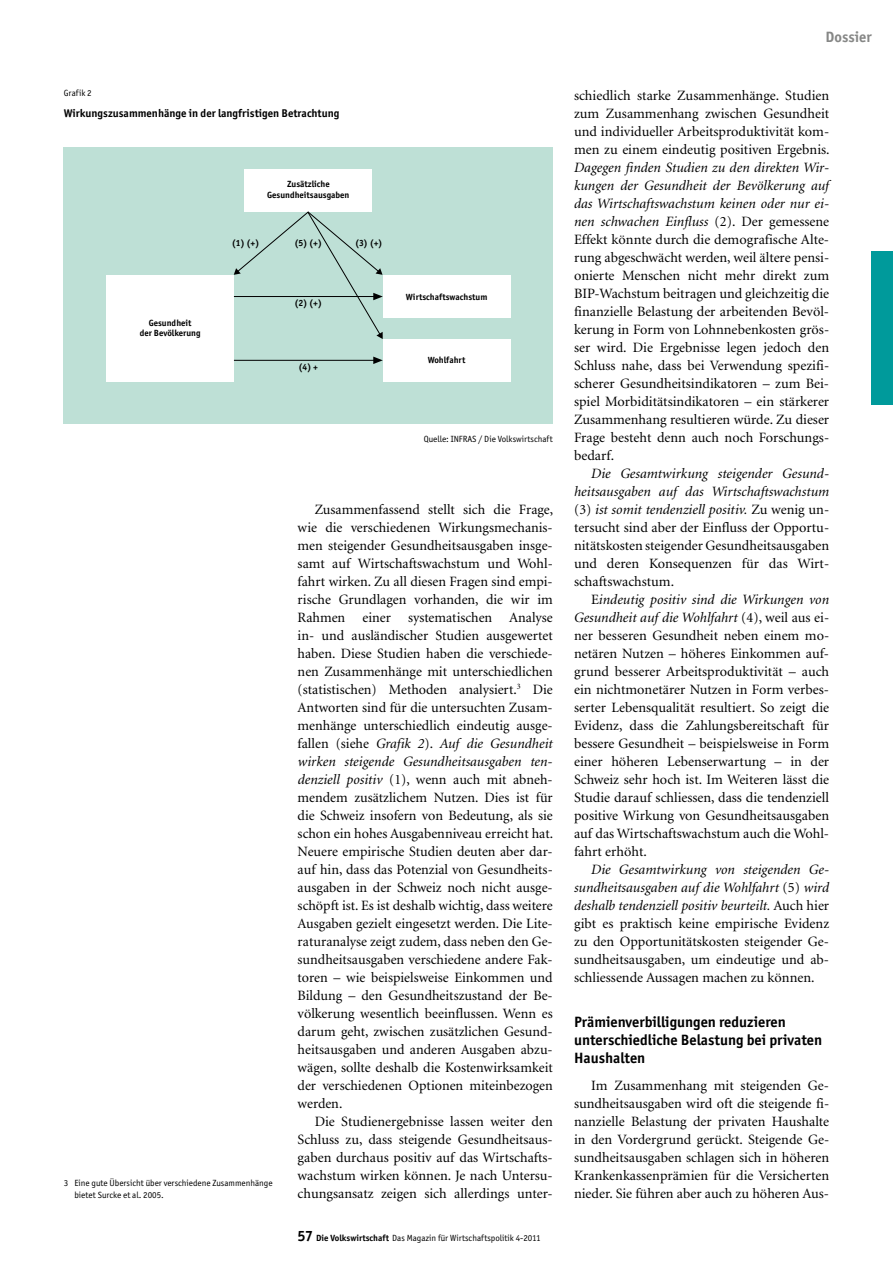
<style>
.page{position:relative;width:893px;height:1263px;background:#fff}
.page>*{position:absolute;margin:0;border:0;box-sizing:border-box;transform-origin:0 0}
.t1{font:700 15px/18px "Officina San ITC";color:#000}
.t2{font:700 15px "Officina San ITC";color:#868786}
.t3{font:14.25px/18px "Minion";color:#000;text-align:justify}
.t4{font:700 11.25px "Officina San ITC";color:#000}
.t5{font:9px/12px "Officina San ITC";color:#000}
.t6{font:700 9px/10.8px "Officina San ITC";color:#000;text-align:center}
.s1{font-style:italic}
.s2{font-weight:700;font-size:15px}
.s3{font-weight:700}
</style>
<div class="page">
<div style="left:872px;top:252px;width:21px;height:153px;background:#009a9b"></div>
<div style="left:64px;top:148px;width:489px;height:276px;background:#bee0d6"></div>
<div style="left:245px;top:169px;width:127px;height:42px;background:#fff"></div>
<div style="left:383px;top:275px;width:127px;height:43px;background:#fff"></div>
<div style="left:383px;top:339px;width:127px;height:43px;background:#fff"></div>
<div style="left:106px;top:275px;width:128px;height:107px;background:#fff"></div>
<hr style="left:234px;top:360px;width:141px;height:1px;background:#000">
<svg style="left:373px;top:357px;width:10px;height:7px"></svg>
<svg style="left:234px;top:211px;width:149px;height:128px"></svg>
<p class="t5" style="left:64px;top:86px;width:30px">Grafik 2</p>
<p class="t4" style="left:64px;top:106px;width:277px">Wirkungszusammenhänge in der langfristigen Betrachtung</p>
<p class="t6" style="left:140px;top:317px;width:62px">Gesundheit<br>der Bevölkerung</p>
<p class="t6" style="left:267px;top:179px;width:84px">Zusätzliche<br>Gesundheitsausgaben</p>
<p class="t6" style="left:295px;top:238px;width:29px">(5) (+)</p>
<p class="t6" style="left:232px;top:238px;width:29px">(1) (+)</p>
<p class="t6" style="left:355px;top:238px;width:29px">(3) (+)</p>
<p class="t6" style="left:295px;top:298px;width:29px">(2) (+)</p>
<p class="t6" style="left:299px;top:362px;width:21px">(4) +</p>
<p class="t6" style="left:406px;top:291px;width:83px">Wirtschaftswachstum</p>
<p class="t6" style="left:428px;top:355px;width:39px">Wohlfahrt</p>
<p class="t5" style="left:424px;top:433px;width:131px">Quelle: INFRAS / Die Volkswirtschaft</p>
<p class="t5" style="left:74px;top:1176px;width:200px;text-indent:-11px">3 Eine gute Übersicht über verschiedene Zusammenhänge bietet Surcke et al. 2005.</p>
<p class="t3" style="left:298px;top:500px;width:257px;text-indent:17px">Zusammenfassend stellt sich die Frage, wie die verschiedenen Wirkungsmechanis&shy;men steigender Gesundheitsausgaben insge&shy;samt auf Wirtschaftswachstum und Wohl&shy;fahrt wirken. Zu all diesen Fragen sind empi&shy;rische Grundlagen vorhanden, die wir im Rahmen einer systematischen Analyse in- und ausländischer Studien ausgewertet haben. Diese Studien haben die verschiede&shy;nen Zusammenhänge mit unterschiedlichen (statistischen) Methoden analysiert.<sup>3</sup> Die Antworten sind für die untersuchten Zusam&shy;menhänge unterschiedlich eindeutig ausge&shy;fallen (siehe <span class="s1">Grafik 2</span>). <span class="s1">Auf die Gesundheit wirken steigende Gesundheitsausgaben ten&shy;denziell positiv</span> (1), wenn auch mit abneh&shy;mendem zusätzlichem Nutzen. Dies ist für die Schweiz insofern von Bedeutung, als sie schon ein hohes Ausgabenniveau erreicht hat.<br>Neuere empirische Studien deuten aber dar&shy;auf hin, dass das Potenzial von Gesundheits&shy;ausgaben in der Schweiz noch nicht ausge&shy;schöpft ist. Es ist deshalb wichtig, dass weitere Ausgaben gezielt eingesetzt werden. Die Lite&shy;raturanalyse zeigt zudem, dass neben den Ge&shy;sundheitsausgaben verschiedene andere Fak&shy;toren – wie beispielsweise Einkommen und Bildung – den Gesundheitszustand der Be&shy;völkerung wesentlich beeinflussen. Wenn es darum geht, zwischen zusätzlichen Gesund&shy;heitsausgaben und anderen Ausgaben abzu&shy;wägen, sollte deshalb die Kostenwirksamkeit der verschiedenen Optionen miteinbezogen werden.</p>
<p class="t3" style="left:298px;top:1112px;width:257px;text-align:left;text-indent:17px">Die Studienergebnisse lassen weiter den Schluss zu, dass steigende Gesundheitsaus&shy;gaben durchaus positiv auf das Wirtschafts&shy;wachstum wirken können. Je nach Untersu&shy;chungsansatz zeigen sich allerdings unter-</p>
<p class="t5" style="left:298px;top:1232px;width:245px"><span class="s2">57</span> <span class="s3">Die Volkswirtschaft</span> Das Magazin für Wirtschaftspolitik 4-2011</p>
<p class="t2" style="left:826px;top:27px;width:48px">Dossier</p>
<p class="t3" style="left:574px;top:86px;width:257px">schiedlich starke Zusammenhänge. Studien zum Zusammenhang zwischen Gesundheit und individueller Arbeitsproduktivität kom&shy;men zu einem eindeutig positiven Ergebnis.</p>
<p class="t3" style="left:574px;top:158px;width:257px"><span class="s1">Dagegen finden Studien zu den direkten Wir&shy;kungen der Gesundheit der Bevölkerung auf das Wirtschaftswachstum keinen oder nur ei&shy;nen schwachen Einfluss</span> (2). Der gemessene Effekt könnte durch die demografische Alte&shy;rung abgeschwächt werden, weil ältere pensi&shy;onierte Menschen nicht mehr direkt zum BIP-Wachstum beitragen und gleichzeitig die finanzielle Belastung der arbeitenden Bevöl&shy;kerung in Form von Lohnnebenkosten grös&shy;ser wird. Die Ergebnisse legen jedoch den Schluss nahe, dass bei Verwendung spezifi&shy;scherer Gesundheitsindikatoren – zum Bei&shy;spiel Morbiditätsindikatoren – ein stärkerer Zusammenhang resultieren würde. Zu dieser Frage besteht denn auch noch Forschungs&shy;bedarf.</p>
<p class="t3" style="left:574px;top:464px;width:257px;text-indent:17px"><span class="s1">Die Gesamtwirkung steigender Gesund&shy;heitsausgaben auf das Wirtschaftswachstum </span>(3) <span class="s1">ist somit tendenziell positiv.</span> Zu wenig un&shy;tersucht sind aber der Einfluss der Opportu&shy;nitätskosten steigender Gesundheitsausgaben und deren Konsequenzen für das Wirt&shy;schaftswachstum.</p>
<p class="t3" style="left:574px;top:590px;width:257px;text-indent:17px">E<span class="s1">indeutig positiv sind die Wirkungen von Gesundheit auf die Wohlfahrt</span> (4), weil aus ei&shy;ner besseren Gesundheit neben einem mo&shy;netären Nutzen – höheres Einkommen auf&shy;grund besserer Arbeitsproduktivität – auch ein nichtmonetärer Nutzen in Form verbes&shy;serter Lebensqualität resultiert. So zeigt die Evidenz, dass die Zahlungsbereitschaft für bessere Gesundheit – beispielsweise in Form einer höheren Lebenserwartung – in der Schweiz sehr hoch ist. Im Weiteren lässt die Studie darauf schliessen, dass die tendenziell positive Wirkung von Gesundheitsausgaben auf das Wirtschaftswachstum auch die Wohl&shy;fahrt erhöht.</p>
<p class="t3" style="left:574px;top:860px;width:257px;text-indent:17px"><span class="s1">Die Gesamtwirkung von steigenden Ge&shy;sundheitsausgaben auf die Wohlfahrt</span> (5) <span class="s1">wird deshalb tendenziell positiv beurteilt.</span> Auch hier gibt es praktisch keine empirische Evidenz zu den Opportunitätskosten steigender Ge&shy;sundheitsausgaben, um eindeutige und ab&shy;schliessende Aussagen machen zu können.</p>
<p class="t1" style="left:574px;top:1012px;width:249px">Prämienverbilligungen reduzieren unterschiedliche Belastung bei privaten<br>Haushalten</p>
<p class="t3" style="left:574px;top:1076px;width:257px;text-indent:17px">Im Zusammenhang mit steigenden Ge&shy;sundheitsausgaben wird oft die steigende fi&shy;nanzielle Belastung der privaten Haushalte in den Vordergrund gerückt. Steigende Ge&shy;sundheitsausgaben schlagen sich in höheren Krankenkassenprämien für die Versicherten nieder. Sie führen aber auch zu höheren Aus-</p>
</div>
